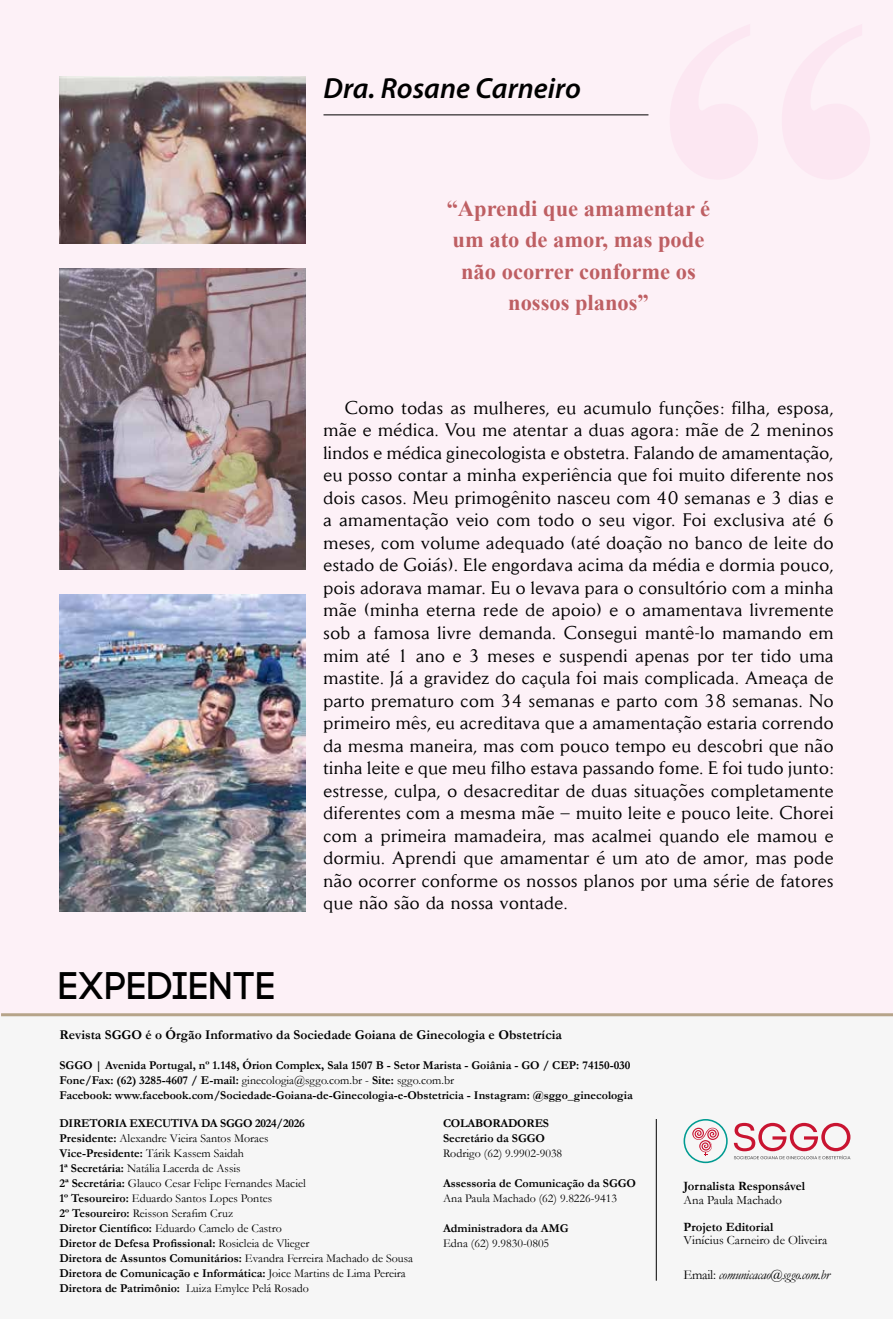
<style>
.page{position:relative;width:893px;height:1319px;background:#fff}
.page>*{position:absolute;margin:0;border:0;box-sizing:border-box;transform-origin:0 0}
.t1{font:700 38.4px "Code";letter-spacing:.05em;color:#000}
.t2{font:italic 600 29.1px "Myriad Pro";color:#000}
.t3{font:700 22.5px/31.5px "Times New Roman";color:#be5f63;text-align:center}
.t4{font:18px/22.5px "Daily News";letter-spacing:.03em;color:#000;text-align:justify}
.t5{font:700 13.5px "Garamond";color:#000}
.t6{font:italic 13.5px "Garamond";letter-spacing:-.02em;color:#000}
.t7{font:12.75px "Garamond";color:#000}
.t8{font:700 12.75px "Garamond";color:#000}
.t9{font:12px/15px "Garamond";color:#000}
.t10{font:700 12px/15px "Garamond";color:#000}
.s1{font-weight:400}
.s2{font-weight:700}
.s3{font-style:normal}
</style>
<div class="page">
<div style="left:0;top:0;width:893px;height:1318px;background:#fdf1f7"></div>
<div style="left:0;top:1016px;width:893px;height:302px;background:#f6f6f6"></div>
<hr style="left:1px;top:1013px;width:892px;height:3px;background:#b6a48a">
<hr style="left:656px;top:1118px;width:1px;height:162px;background:#000">
<svg style="left:734px;top:1122px;width:116px;height:36px"></svg>
<svg style="left:684px;top:1119px;width:44px;height:43px"></svg>
<img style="left:60px;top:77px;width:245px;height:167px">
<img style="left:60px;top:594px;width:245px;height:316px">
<img style="left:60px;top:269px;width:245px;height:300px">
<hr style="left:323px;top:114px;width:325px;height:1px;background:#000">
<h2 class="t2" style="left:323px;top:70px;width:259px">Dra. Rosane Carneiro</h2>
<p class="t3" style="left:447px;top:192px;width:265px">“Aprendi que amamentar é um ato de amor, mas pode não ocorrer conforme os nossos planos”</p>
<h1 class="t1" style="left:60px;top:966px;width:217px">EXPEDIENTE</h1>
<p class="t4" style="left:323px;top:396px;width:512px;text-indent:21px">Como todas as mulheres, eu acumulo funções: filha, esposa, mãe e médica. Vou me atentar a duas agora: mãe de 2 meninos lindos e médica ginecologista e obstetra. Falando de amamentação, eu posso contar a minha experiência que foi muito diferente nos dois casos. Meu primogênito nasceu com 40 semanas e 3 dias e a amamentação veio com todo o seu vigor. Foi exclusiva até 6 meses, com volume adequado (até doação no banco de leite do estado de Goiás). Ele engordava acima da média e dormia pouco, pois adorava mamar. Eu o levava para o consultório com a minha mãe (minha eterna rede de apoio) e o amamentava livremente sob a famosa livre demanda. Consegui mantê-lo mamando em mim até 1 ano e 3 meses e suspendi apenas por ter tido uma mastite. Já a gravidez do caçula foi mais complicada. Ameaça de parto prematuro com 34 semanas e parto com 38 semanas. No primeiro mês, eu acreditava que a amamentação estaria correndo da mesma maneira, mas com pouco tempo eu descobri que não tinha leite e que meu filho estava passando fome. E foi tudo junto: estresse, culpa, o desacreditar de duas situações completamente diferentes com a mesma mãe – muito leite e pouco leite. Chorei com a primeira mamadeira, mas acalmei quando ele mamou e dormiu. Aprendi que amamentar é um ato de amor, mas pode não ocorrer conforme os nossos planos por uma série de fatores que não são da nossa vontade.</p>
<p class="t5" style="left:60px;top:1025px;width:504px">Revista SGGO é o Órgão Informativo da Sociedade Goiana de Ginecologia e Obstetrícia</p>
<p class="t10" style="left:60px;top:1057px;width:575px">SGGO | Avenida Portugal, nº 1.148, Órion Complex, Sala 1507 B - Setor Marista - Goiânia - GO / CEP: 74150-030<br>Fone/Fax: (62) 3285-4607 / E-mail: <span class="s1">ginecologia@sggo.com.br -</span> Site: <span class="s1">sggo.com.br<br></span>Facebook: www.facebook.com/Sociedade-Goiana-de-Ginecologia-e-Obstetricia - Instagram: @sggo_ginecologia</p>
<p class="t10" style="left:443px;top:1115px;width:107px">COLABORADORES<br>Secretário da SGGO</p>
<p class="t9" style="left:443px;top:1145px;width:121px">Rodrigo (62) 9.9902-9038</p>
<p class="t10" style="left:443px;top:1175px;width:194px">Assessoria de Comunicação da SGGO</p>
<p class="t9" style="left:443px;top:1190px;width:176px">Ana Paula Machado (62) 9.8226-9413</p>
<p class="t10" style="left:443px;top:1220px;width:127px">Administradora da AMG</p>
<p class="t9" style="left:443px;top:1235px;width:108px">Edna (62) 9.9830-0805</p>
<p class="t9" style="left:60px;top:1115px;width:355px"><span class="s2">DIRETORIA EXECUTIVA DA SGGO 2024/2026<br>Presidente:</span> Alexandre Vieira Santos Moraes<br><span class="s2">Vice-Presidente:</span> Tárik Kassem Saidah<br><span class="s2">1ª Secretária:</span> Natália Lacerda de Assis<br><span class="s2">2ª Secretária:</span> Glauco Cesar Felipe Fernandes Maciel<br><span class="s2">1º Tesoureiro:</span> Eduardo Santos Lopes Pontes<br><span class="s2">2º Tesoureiro:</span> Reisson Serafim Cruz<br><span class="s2">Diretor Científico:</span> Eduardo Camelo de Castro<br><span class="s2">Diretor de Defesa Profissional:</span> Rosicleia de Vlieger<br><span class="s2">Diretora de Assuntos Comunitários:</span> Evandra Ferreira Machado de Sousa <span class="s2">Diretora de Comunicação e Informática:</span> Joice Martins de Lima Pereira <span class="s2">Diretora de Patrimônio:</span> Luiza Emylce Pelá Rosado</p>
<p class="t8" style="left:684px;top:1177px;width:123px">Jornalista Responsável</p>
<p class="t7" style="left:684px;top:1190px;width:100px">Ana Paula Machado</p>
<p class="t8" style="left:684px;top:1217px;width:91px">Projeto Editorial</p>
<p class="t7" style="left:684px;top:1231px;width:145px">Vinícius Carneiro de Oliveira</p>
<p class="t6" style="left:684px;top:1264px;width:148px"><span class="s3">Email:</span> comunicacao@sggo.com.br</p>
</div>
